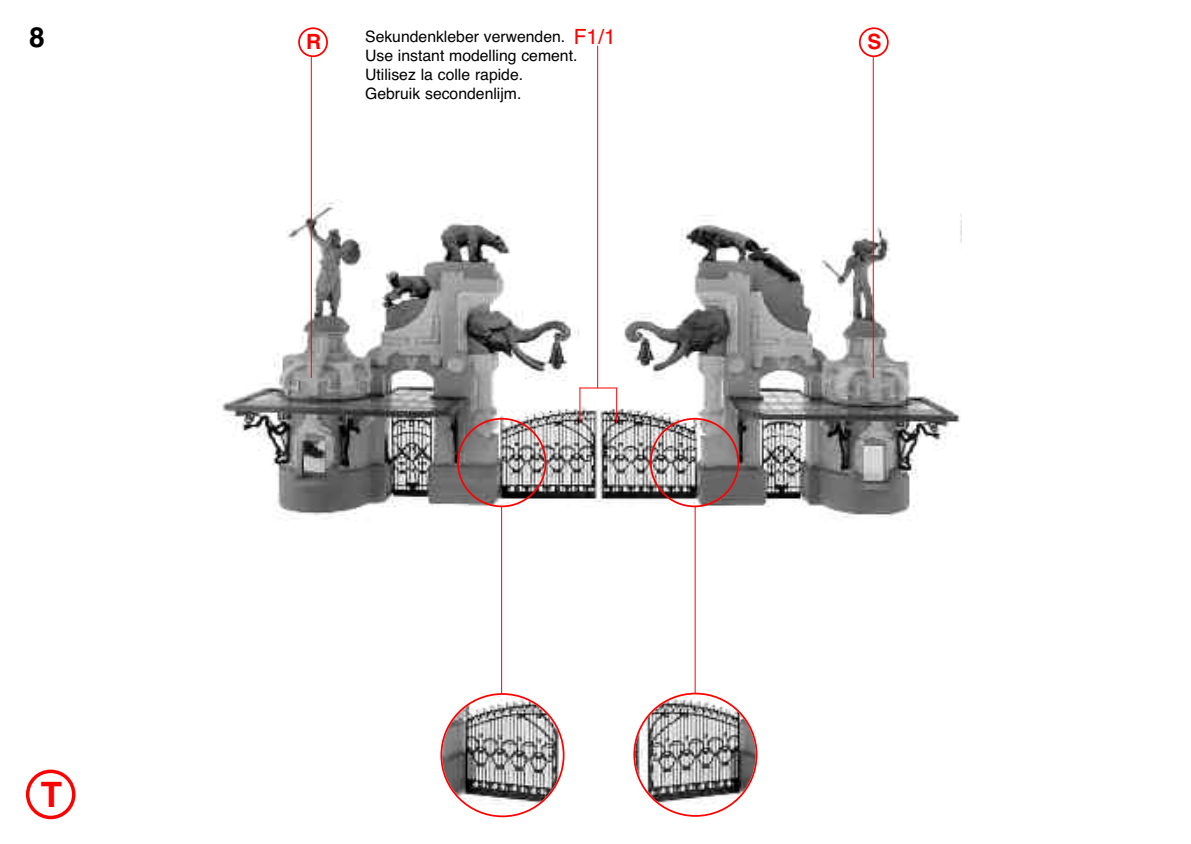
<style>
.page{position:relative;width:1191px;height:844px;background:#fff}
.page>*{position:absolute;margin:0;border:0;box-sizing:border-box;transform-origin:0 0}
.t1{font:700 35px "Helvetica";color:#f00}
.t2{font:700 28px "Helvetica";color:#000}
.t3{font:21px "Helvetica";color:#f00}
.t4{font:700 21px "Helvetica";color:#f00}
.t5{font:15.75px/18.9px "Helvetica";color:#000}
</style>
<div class="page">
<img style="left:222px;top:200px;width:739px;height:323px">
<svg style="left:440px;top:693px;width:124px;height:124px"></svg>
<svg style="left:633px;top:692px;width:124px;height:124px"></svg>
<svg style="left:457px;top:418px;width:89px;height:89px"></svg>
<svg style="left:650px;top:418px;width:89px;height:89px"></svg>
<svg style="left:298px;top:27px;width:30px;height:30px"></svg>
<svg style="left:859px;top:27px;width:29px;height:30px"></svg>
<svg style="left:26px;top:769px;width:50px;height:50px"></svg>
<hr style="left:597px;top:46px;width:1px;height:342px;background:#f00">
<hr style="left:579px;top:387px;width:38px;height:1px;background:#f00">
<hr style="left:579px;top:387px;width:1px;height:36px;background:#f00">
<hr style="left:616px;top:388px;width:1px;height:35px;background:#f00">
<hr style="left:311px;top:57px;width:1px;height:321px;background:#f00">
<hr style="left:872px;top:57px;width:1px;height:321px;background:#f00">
<hr style="left:501px;top:506px;width:1px;height:187px;background:#f00">
<hr style="left:694px;top:506px;width:1px;height:187px;background:#f00">
<h2 class="t2" style="left:29px;top:27px;width:17px">8</h2>
<h3 class="t4" style="left:306px;top:34px;width:17px">R</h3>
<h3 class="t4" style="left:867px;top:34px;width:16px">S</h3>
<p class="t5" style="left:365px;top:28px;width:214px">Sekundenkleber verwenden.<br>Use instant modelling cement.<br>Utilisez la colle rapide.<br>Gebruik secondenlijm.</p>
<h3 class="t3" style="left:574px;top:24px;width:44px">F1/1</h3>
<h1 class="t1" style="left:41px;top:781px;width:23px">T</h1>
</div>
